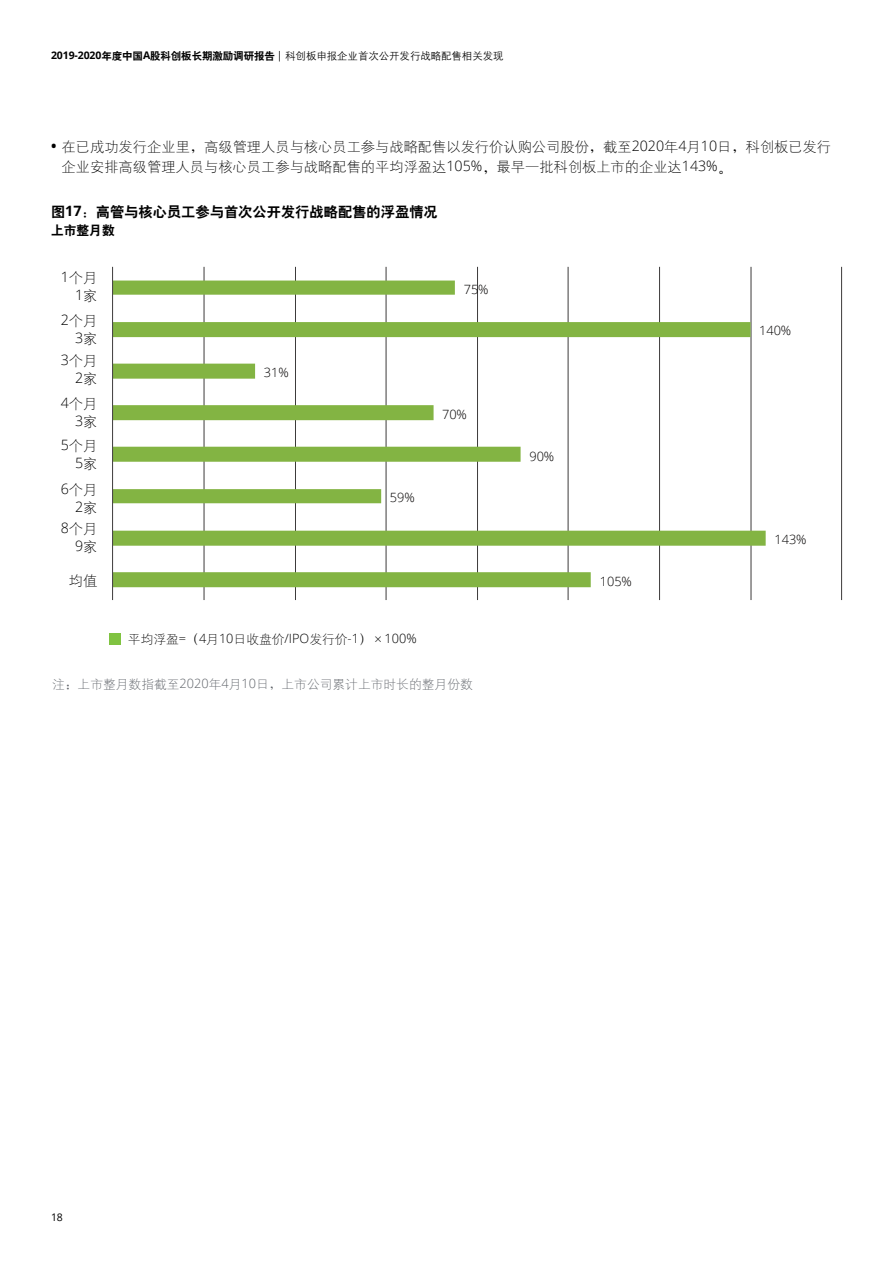
<style>
.page{position:relative;width:893px;height:1263px;background:#fff}
.page>*{position:absolute;margin:0;border:0;box-sizing:border-box;transform-origin:0 0}
.t1{font:14.25px/20.2px "H Yg 1 gj";color:#000}
.t2{font:14.25px "H Yb 2 gj";color:#000}
.t3{font:300 14.25px "Open Sans";color:#000}
.t4{font:12.75px "H Yg 1 gj";color:#5f6369}
.t5{font:300 12.75px "Open Sans";color:#000}
.t6{font:300 12.75px "Open Sans";color:#030000}
.t7{font:12.75px "H Yb 2 gj";color:#000}
.t8{font:10.5px "H Yg 2 gj";letter-spacing:-.01em;color:#000}
.t9{font:10.5px "Open Sans";color:#000}
.s1{font-family:"Open Sans";font-weight:700}
.s2{font-family:"H Yb 2 gj"}
.s3{font-family:"Open Sans"}
.s4{font-family:"H Ya 6 gj"}
.s5{font-family:"Open Sans";font-weight:300}
.s6{font-family:"H Yg 1 gj";font-weight:400}
.s7{font-family:"H Ya 6 gj";font-weight:400}
</style>
<div class="page">
<hr style="left:204px;top:267px;width:1px;height:333px;background:#3d3b3b">
<hr style="left:295px;top:267px;width:1px;height:333px;background:#3d3b3b">
<hr style="left:386px;top:267px;width:1px;height:333px;background:#3d3b3b">
<hr style="left:477px;top:267px;width:1px;height:333px;background:#3d3b3b">
<hr style="left:568px;top:267px;width:1px;height:333px;background:#3d3b3b">
<hr style="left:659px;top:267px;width:1px;height:333px;background:#3d3b3b">
<hr style="left:751px;top:267px;width:1px;height:333px;background:#3d3b3b">
<hr style="left:841px;top:267px;width:1px;height:333px;background:#3d3b3b">
<svg style="left:113px;top:281px;width:653px;height:306px"></svg>
<hr style="left:112px;top:267px;width:1px;height:333px;background:#3d3b3b">
<div style="left:109px;top:634px;width:12px;height:11px;background:#80c341"></div>
<p class="t8" style="left:51px;top:51px;width:454px"><span class="s1">2019-2020</span><span class="s2">年度中国</span><span class="s1">A</span><span class="s2">股科创板长期激励调研报告</span> <span class="s3">|</span> 科创板申报企业首次公开发行战略配售相关发现</p>
<p class="t1" style="left:62px;top:137px;width:771px;text-indent:-11px"><span class="s1">•</span> 在已成功发行企业里<span class="s4">，</span>高级管理人员与核心员工参与战略配售以发行价认购公司股份<span class="s4">，</span>截至<span class="s5">2020</span>年<span class="s5">4</span>月<span class="s5">10</span>日<span class="s4">，</span>科创板已发行企业安排高级管理人员与核心员工参与战略配售的平均浮盈达<span class="s5">105%</span><span class="s4">，</span>最早一批科创板上市的企业达<span class="s5">143%</span><span class="s4">。</span></p>
<p class="t2" style="left:51px;top:204px;width:388px">图<span class="s1">17</span><span class="s4">：</span>高管与核心员工参与首次公开发行战略配售的浮盈情况</p>
<p class="t7" style="left:51px;top:224px;width:65px">上市整月数</p>
<p class="t1" style="left:61px;top:267px;width:38px"><span class="s5">1</span>个月</p>
<p class="t3" style="left:75px;top:285px;width:24px">1<span class="s6">家</span></p>
<p class="t1" style="left:61px;top:311px;width:38px"><span class="s5">2</span>个月</p>
<p class="t3" style="left:75px;top:328px;width:24px">3<span class="s6">家</span></p>
<p class="t1" style="left:61px;top:350px;width:38px"><span class="s5">3</span>个月</p>
<p class="t3" style="left:75px;top:368px;width:24px">2<span class="s6">家</span></p>
<p class="t1" style="left:61px;top:394px;width:38px"><span class="s5">4</span>个月</p>
<p class="t3" style="left:75px;top:411px;width:24px">3<span class="s6">家</span></p>
<p class="t1" style="left:61px;top:435px;width:38px"><span class="s5">5</span>个月</p>
<p class="t3" style="left:75px;top:453px;width:24px">5<span class="s6">家</span></p>
<p class="t1" style="left:61px;top:479px;width:38px"><span class="s5">6</span>个月</p>
<p class="t3" style="left:75px;top:497px;width:24px">2<span class="s6">家</span></p>
<p class="t1" style="left:61px;top:518px;width:38px"><span class="s5">8</span>个月</p>
<p class="t3" style="left:75px;top:536px;width:24px">9<span class="s6">家</span></p>
<p class="t1" style="left:69px;top:571px;width:30px">均值</p>
<p class="t6" style="left:264px;top:364px;width:26px">31%</p>
<p class="t6" style="left:464px;top:280px;width:26px">75%</p>
<p class="t6" style="left:442px;top:405px;width:26px">70%</p>
<p class="t6" style="left:390px;top:489px;width:26px">59%</p>
<p class="t5" style="left:128px;top:630px;width:290px"><span class="s6">平均浮盈</span>=<span class="s7">（</span>4<span class="s6">月</span>10<span class="s6">日收盘价</span>/IPO<span class="s6">发行价</span>-1<span class="s7">）</span><span class="s6">×</span>100%</p>
<p class="t4" style="left:52px;top:677px;width:422px">注<span class="s4">：</span>上市整月数指截至<span class="s5">2020</span>年<span class="s5">4</span>月<span class="s5">10</span>日<span class="s4">，</span>上市公司累计上市时长的整月份数</p>
<p class="t6" style="left:529px;top:447px;width:26px">90%</p>
<p class="t6" style="left:600px;top:572px;width:34px">105%</p>
<p class="t6" style="left:759px;top:322px;width:34px">140%</p>
<p class="t6" style="left:774px;top:531px;width:34px">143%</p>
<p class="t9" style="left:51px;top:1210px;width:13px">18</p>
</div>
